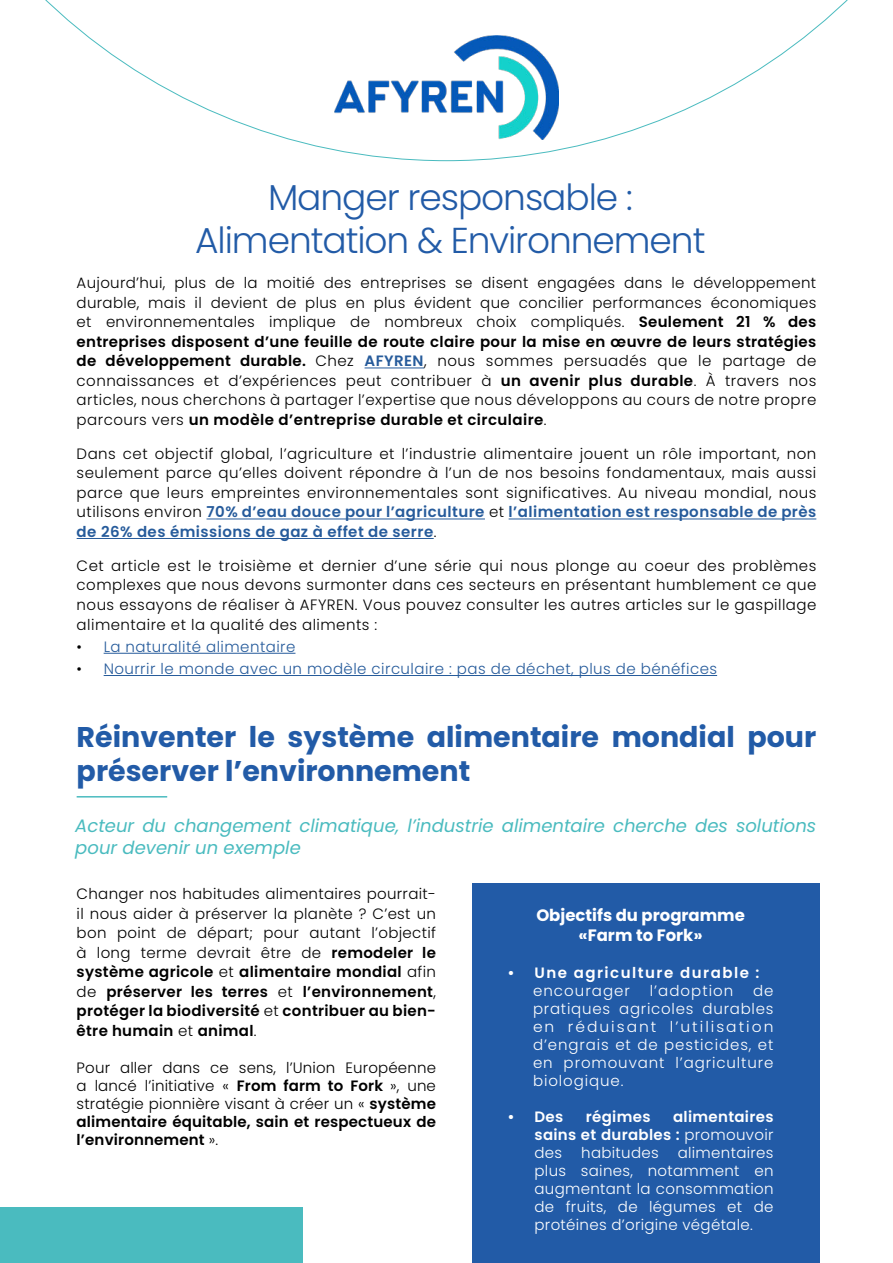
<style>
.page{position:relative;width:893px;height:1263px;background:#fff}
.page>*{position:absolute;margin:0;border:0;box-sizing:border-box;transform-origin:0 0}
.t1{font:300 36px/43.2px "Poppins";letter-spacing:-.03em;color:#225ba7;text-align:center}
.t2{font:700 28.5px/34.2px "Poppins";color:#225ba7}
.t3{font:italic 18px/21.6px "Poppins";color:#4abbbf}
.t4{font:700 16.5px/19.8px "Poppins";color:#fff;text-align:center}
.t5{font:300 15px/19.5px "Poppins";letter-spacing:.03em;color:#000;text-align:justify}
.t6{font:300 15px/18px "Poppins";letter-spacing:.06em;color:#fff;text-align:justify}
.t7{font:300 15px "Poppins";letter-spacing:.03em;color:#265b9b}
.t8{font:600 15px/18px "Poppins";letter-spacing:.02em;color:#fff;text-align:justify}
.t9{font:600 15px "Poppins";letter-spacing:.1em;color:#fff}
.t10{font:300 15px "Poppins";letter-spacing:.02em;color:#fff}
.s1{font-weight:600}
.s2{font-weight:600;color:#265b9b}
.s3{color:#000}
.s4{font-weight:300}
</style>
<div class="page">
<svg style="left:45px;top:0;width:803px;height:161px"></svg>
<img style="left:335px;top:35px;width:223px;height:105px">
<hr style="left:365px;top:368px;width:59px;height:1px;background:#265b9b">
<hr style="left:207px;top:519px;width:278px;height:1px;background:#265b9b">
<hr style="left:509px;top:519px;width:307px;height:1px;background:#265b9b">
<hr style="left:77px;top:538px;width:357px;height:1px;background:#265b9b">
<hr style="left:104px;top:653px;width:191px;height:1px;background:#265b9b">
<hr style="left:104px;top:675px;width:613px;height:1px;background:#265b9b">
<hr style="left:77px;top:796px;width:90px;height:1px;background:#4abbbf">
<div style="left:472px;top:883px;width:347px;height:380px;background:#225ba7"></div>
<div style="left:0;top:1208px;width:302px;height:55px;background:#4abbbf"></div>
<h1 class="t1" style="left:195px;top:176px;width:512px">Manger responsable :<br>Alimentation &amp; Environnement</h1>
<p class="t5" style="left:77px;top:274px;width:741px">Aujourd’hui, plus de la moitié des entreprises se disent engagées dans le développement durable, mais il devient de plus en plus évident que concilier performances économiques et environnementales implique de nombreux choix compliqués. <span class="s1">Seulement 21 % des entreprises disposent d’une feuille de route claire pour la mise en œuvre de leurs stratégies de développement durable.</span> Chez <span class="s2">AFYREN</span>, nous sommes persuadés que le partage de connaissances et d’expériences peut contribuer à <span class="s1">un avenir plus durable</span>. À travers nos articles, nous cherchons à partager l’expertise que nous développons au cours de notre propre parcours vers <span class="s1">un modèle d’entreprise durable et circulaire</span>.</p>
<p class="t5" style="left:77px;top:444px;width:741px">Dans cet objectif global, l’agriculture et l’industrie alimentaire jouent un rôle important, non seulement parce qu’elles doivent répondre à l’un de nos besoins fondamentaux, mais aussi parce que leurs empreintes environnementales sont significatives. Au niveau mondial, nous utilisons environ <span class="s2">70% d’eau douce pour l’agriculture</span> et <span class="s2">l’alimentation est responsable de près de 26% des émissions de gaz à effet de serre</span>.</p>
<p class="t5" style="left:77px;top:556px;width:741px">Cet article est le troisième et dernier d’une série qui nous plonge au coeur des problèmes complexes que nous devons surmonter dans ces secteurs en présentant humblement ce que nous essayons de réaliser à AFYREN. Vous pouvez consulter les autres articles sur le gaspillage alimentaire et la qualité des aliments :</p>
<p class="t7" style="left:77px;top:638px;width:220px"><span class="s3">•</span> La naturalité alimentaire</p>
<p class="t7" style="left:77px;top:660px;width:642px"><span class="s3">•</span> Nourrir le monde avec un modèle circulaire : pas de déchet, plus de bénéfices</p>
<h2 class="t2" style="left:77px;top:722px;width:741px">Réinventer le système alimentaire mondial pour préserver l’environnement</h2>
<p class="t3" style="left:75px;top:817px;width:742px">Acteur du changement climatique, l’industrie alimentaire cherche des solutions pour devenir un exemple</p>
<p class="t5" style="left:77px;top:884px;width:361px">Changer nos habitudes alimentaires pourrait&shy;il nous aider à préserver la planète ? C’est un bon point de départ; pour autant l’objectif à long terme devrait être de <span class="s1">remodeler le système agricole</span> et <span class="s1">alimentaire mondial</span> afin de <span class="s1">préserver les terres</span> et <span class="s1">l’environnement</span>, <span class="s1">protéger la biodiversité</span> et <span class="s1">contribuer au bien&shy;être humain</span> et <span class="s1">animal</span>.</p>
<p class="t5" style="left:77px;top:1059px;width:361px;line-height:18px">Pour aller dans ce sens, l’Union Européenne a lancé l’initiative « <span class="s1">From farm to Fork</span> », une stratégie pionnière visant à créer un « <span class="s1">système alimentaire équitable, sain et respectueux de l’environnement</span> ».</p>
<p class="t4" style="left:536px;top:906px;width:210px">Objectifs du programme «Farm to Fork»</p>
<p class="t9" style="left:507px;top:965px;width:253px">• Une agriculture durable :</p>
<p class="t6" style="left:533px;top:981px;width:99px">encourager</p>
<p class="t6" style="left:650px;top:981px;width:85px">l’adoption</p>
<p class="t6" style="left:533px;top:981px;width:242px;text-indent:220px">de pratiques agricoles durables en réduisant l’utilisation d’engrais et de pesticides, et en promouvant l’agriculture biologique.</p>
<p class="t8" style="left:507px;top:1108px;width:57px">• Des</p>
<p class="t8" style="left:586px;top:1108px;width:66px">régimes</p>
<p class="t8" style="left:534px;top:1108px;width:240px;text-indent:139px">alimentaires sains et durables : <span class="s4">promouvoir des</span></p>
<p class="t6" style="left:534px;top:1143px;width:240px;text-indent:143px">alimentaires plus saines, notamment en augmentant la consommation de fruits, de légumes et de protéines d’origine végétale.</p>
<p class="t10" style="left:581px;top:1143px;width:79px">habitudes</p>
</div>
